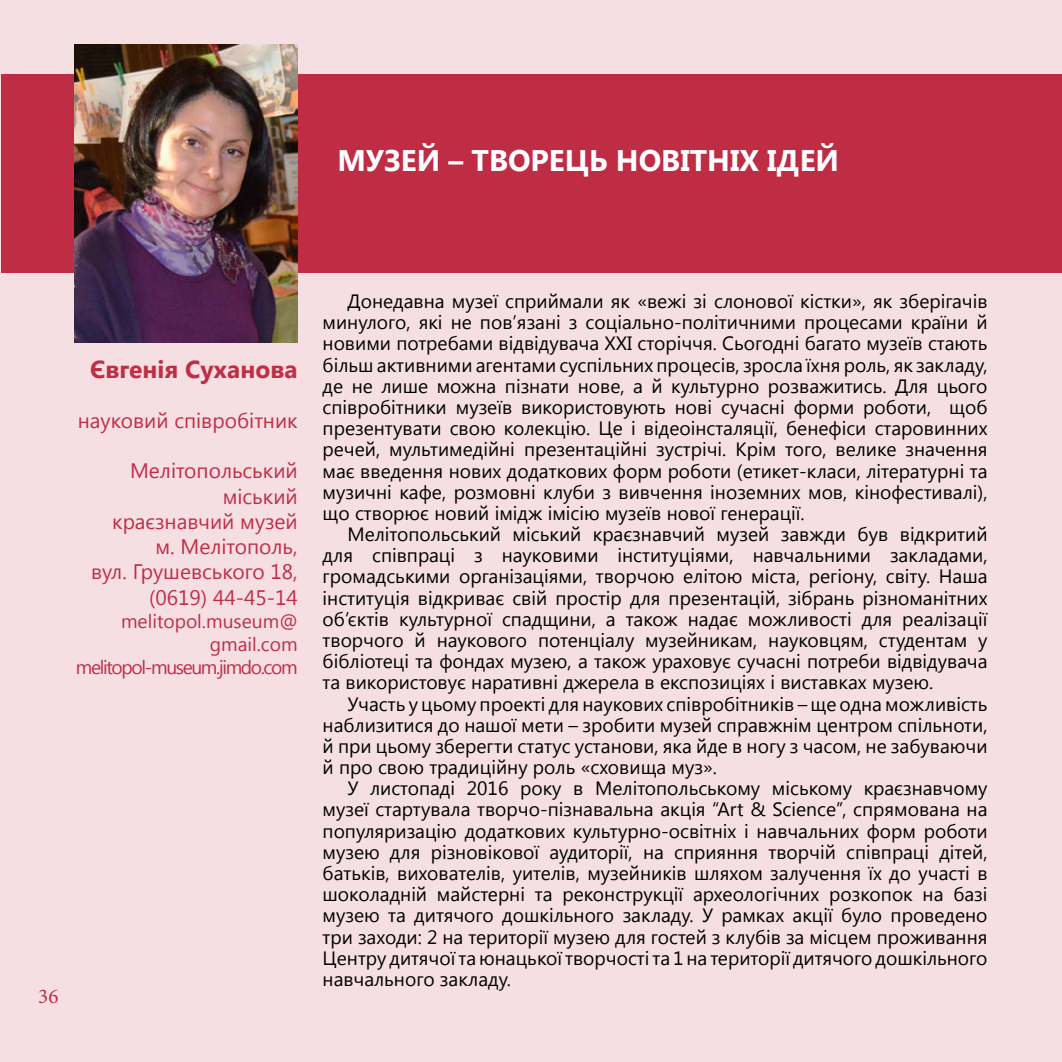
<style>
.page{position:relative;width:1062px;height:1062px;background:#f5dfe3}
.page>*{position:absolute;margin:0;border:0;box-sizing:border-box;transform-origin:0 0}
.t1{font:700 29.75px "Segoe UI";color:#fff}
.t2{font:700 24.5px "Segoe UI";color:#c02e46}
.t3{font:21px/25.2px "Segoe UI";color:#c02e46;text-align:right}
.t4{font:21px "Minion Pro";color:#c02e46}
.t5{font:19.25px/21.2px "Segoe UI";color:#000;text-align:justify}
.t6{font:19.25px/23.1px "Segoe UI";letter-spacing:-.04em;color:#c02e46;text-align:right}
</style>
<div class="page">
<div style="left:1px;top:74px;width:1061px;height:199px;background:#bf2d45"></div>
<img style="left:74px;top:45px;width:224px;height:297px">
<h1 class="t1" style="left:337px;top:139px;width:503px">МУЗЕЙ – ТВОРЕЦЬ НОВІТНІХ ІДЕЙ</h1>
<p class="t2" style="left:90px;top:351px;width:209px">Євгенія Суханова</p>
<p class="t3" style="left:78px;top:407px;width:221px">науковий співробітник</p>
<p class="t3" style="left:91px;top:457px;width:208px">Мелітопольський міський<br>краєзнавчий музей м. Мелітополь,<br>вул. Грушевського 18, (0619) 44-45-14</p>
<p class="t6" style="left:76px;top:608px;width:223px">melitopol.museum@ gmail.com melitopol-museum.jimdo.com</p>
<p class="t4" style="left:38px;top:982px;width:22px">36</p>
<p class="t5" style="left:322px;top:290px;width:666px;text-indent:25px">Донедавна музеї сприймали як «вежі зі слонової кістки», як зберігачів минулого, які не пов’язані з соціально-політичними процесами країни й новими потребами відвідувача ХХІ сторіччя. Сьогодні багато музеїв стають більш активними агентами суспільних процесів, зросла їхня роль, як закладу, де не лише можна пізнати нове, а й культурно розважитись. Для цього співробітники музеїв використовують нові сучасні форми роботи, щоб презентувати свою колекцію. Це і відеоінсталяції, бенефіси старовинних речей, мультимедійні презентаційні зустрічі. Крім того, велике значення має введення нових додаткових форм роботи (етикет-класи, літературні та музичні кафе, розмовні клуби з вивчення іноземних мов, кінофестивалі), що створює новий імідж імісію музеїв нової генерації.</p>
<p class="t5" style="left:322px;top:523px;width:666px;text-indent:25px">Мелітопольський міський краєзнавчий музей завжди був відкритий для співпраці з науковими інституціями, навчальними закладами, громадськими організаціями, творчою елітою міста, регіону, світу. Наша інституція відкриває свій простір для презентацій, зібрань різноманітних об’єктів культурної спадщини, а також надає можливості для реалізації творчого й наукового потенціалу музейникам, науковцям, студентам у бібліотеці та фондах музею, а також ураховує сучасні потреби відвідувача та використовує наративні джерела в експозиціях і виставках музею.</p>
<p class="t5" style="left:322px;top:692px;width:666px;text-indent:25px">Участь у цьому проекті для наукових співробітників – ще одна можливість наблизитися до нашої мети – зробити музей справжнім центром спільноти, й при цьому зберегти статус установи, яка йде в ногу з часом, не забуваючи й про свою традиційну роль «сховища муз».</p>
<p class="t5" style="left:322px;top:777px;width:666px;text-indent:25px">У листопаді 2016 року в Мелітопольському міському краєзнавчому музеї стартувала творчо-пізнавальна акція “Art &amp; Science”, спрямована на популяризацію додаткових культурно-освітніх і навчальних форм роботи музею для різновікової аудиторії, на сприяння творчій співпраці дітей, батьків, вихователів, уителів, музейників шляхом залучення їх до участі в шоколадній майстерні та реконструкції археологічних розкопок на базі музею та дитячого дошкільного закладу. У рамках акції було проведено три заходи: 2 на території музею для гостей з клубів за місцем проживання Центру дитячої та юнацької творчості та 1 на території дитячого дошкільного навчального закладу.</p>
</div>
